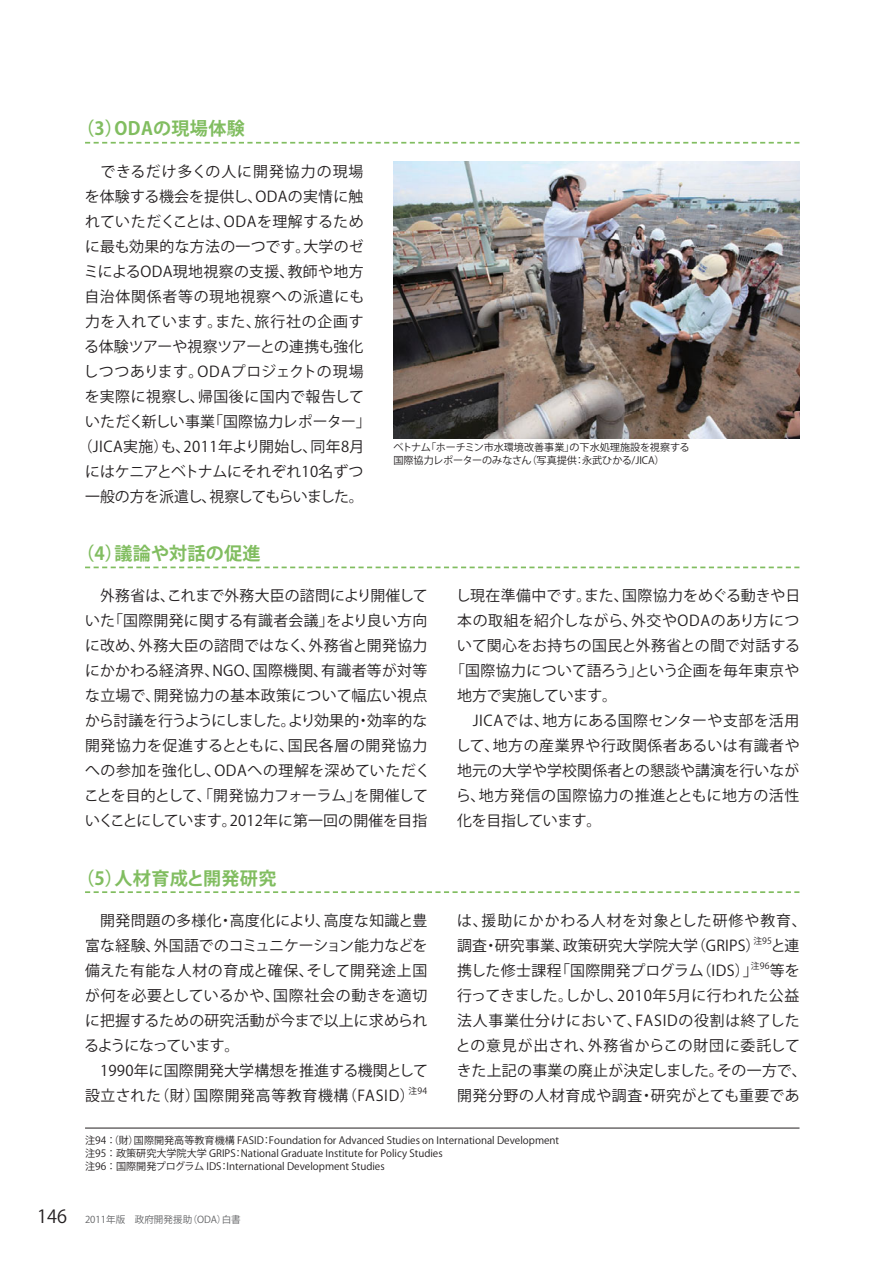
<style>
.page{position:relative;width:893px;height:1263px;background:#fff}
.page>*{position:absolute;margin:0;border:0;box-sizing:border-box;transform-origin:0 0}
.t1{font:18px "Koz Go Pro Bold 90 msp RKSJ H";letter-spacing:.02em;color:#81bd60}
.t2{font:14.85px/25px "Koz Go Pro Regular 90 msp RKSJ H";letter-spacing:.02em;color:#231f20}
.t3{font:14.85px "Koz Go Pro Regular 90 msp RKSJ H";letter-spacing:.04em;color:#231f20}
.t4{font:14.85px "Koz Go Pro Regular 90 msp RKSJ H";letter-spacing:.045em;color:#231f20}
.t5{font:14.85px "Koz Go Pro Regular 90 msp RKSJ H";letter-spacing:-.03em;color:#231f20}
.t6{font:10.05px/12.8px "Koz Go Pro Regular 90 msp RKSJ H";color:#231f20}
.t7{font:9.6px "Koz Go Pro Regular 90 msp RKSJ H";color:#636466}
.t8{font:8.7px "Koz Go Pro Regular 90 msp RKSJ H";letter-spacing:.03em;color:#231f20}
.s1{font-size:18px;color:#231f20}
</style>
<div class="page">
<svg style="left:85px;top:142px;width:714px;height:2px"></svg>
<svg style="left:85px;top:891px;width:714px;height:2px"></svg>
<hr style="left:85px;top:1128px;width:714px;height:1px;background:#231f20">
<svg style="left:85px;top:567px;width:714px;height:1px"></svg>
<img style="left:393px;top:162px;width:406px;height:276px">
<p class="t1" style="left:76px;top:122px;width:170px">（3）ODAの現場体験</p>
<p class="t2" style="left:78px;top:161px;width:294px;text-align:center">　できるだけ多くの人に開発協力の現場を体験する機会を提供し、ODAの実情に触れていただくことは、ODAを理解するために最も効果的な方法の一つです。大学のゼミによるODA現地視察の支援、教師や地方自治体関係者等の現地視察への派遣にも力を入れています。また、旅行社の企画する体験ツアーや視察ツアーとの連携も強化しつつあります。ODAプロジェクトの現場を実際に視察し、帰国後に国内で報告していただく新しい事業「国際協力レポーター」（JICA実施）も、2011年より開始し、同年8月にはケニアとベトナムにそれぞれ10名ずつ一般の方を派遣し、視察してもらいました。</p>
<p class="t1" style="left:76px;top:547px;width:186px">（4）議論や対話の促進</p>
<p class="t6" style="left:393px;top:442px;width:298px">ベトナム「ホーチミン市水環境改善事業」の下水処理施設を視察する国際協力レポーターのみなさん（写真提供：永武ひかる/JICA）</p>
<p class="t2" style="left:84px;top:585px;width:348px">　外務省は、これまで外務大臣の諮問により開催していた「国際開発に関する有識者会議」をより良い方向に改め、外務大臣の諮問ではなく、外務省と開発協力にかかわる経済界、NGO、国際機関、有識者等が対等な立場で、開発協力の基本政策について幅広い視点から討議を行うようにしました。より効果的・効率的な開発協力を促進するとともに、国民各層の開発協力への参加を強化し、ODAへの理解を深めていただくことを目的として、「開発協力フォーラム」を開催していくことにしています。2012年に第一回の開催を目指</p>
<p class="t2" style="left:456px;top:585px;width:346px">し現在準備中です。また、国際協力をめぐる動きや日</p>
<p class="t3" style="left:457px;top:615px;width:344px">本の取組を紹介しながら、外交やODAのあり方につ</p>
<p class="t2" style="left:457px;top:635px;width:344px">いて関心をお持ちの国民と外務省との間で対話する</p>
<p class="t2" style="left:450px;top:660px;width:351px">「国際協力について語ろう」という企画を毎年東京や</p>
<p class="t5" style="left:457px;top:690px;width:161px">地方で実施しています。</p>
<p class="t2" style="left:457px;top:710px;width:344px">　JICAでは、地方にある国際センターや支部を活用</p>
<p class="t3" style="left:456px;top:740px;width:345px">して、地方の産業界や行政関係者あるいは有識者や</p>
<p class="t2" style="left:457px;top:760px;width:344px">地元の大学や学校関係者との懇談や講演を行いなが</p>
<p class="t4" style="left:456px;top:790px;width:345px">ら、地方発信の国際協力の推進とともに地方の活性</p>
<p class="t5" style="left:457px;top:815px;width:146px">化を目指しています。</p>
<p class="t1" style="left:76px;top:871px;width:202px">（5）人材育成と開発研究</p>
<p class="t2" style="left:84px;top:910px;width:345px">　開発問題の多様化・高度化により、高度な知識と豊富な経験、外国語でのコミュニケーション能力などを備えた有能な人材の育成と確保、そして開発途上国が何を必要としているかや、国際社会の動きを適切に把握するための研究活動が今まで以上に求められるようになっています。<br>　1990年に国際開発大学構想を推進する機関として設立された（財）国際開発高等教育機構（FASID）</p>
<p class="t8" style="left:408px;top:1087px;width:21px">注94</p>
<p class="t2" style="left:457px;top:910px;width:351px">は、援助にかかわる人材を対象とした研修や教育、調査・研究事業、政策研究大学院大学（GRIPS）</p>
<p class="t8" style="left:753px;top:937px;width:20px">注95</p>
<p class="t2" style="left:771px;top:935px;width:30px">と連</p>
<p class="t2" style="left:457px;top:960px;width:302px">携した修士課程「国際開発プログラム（IDS）」</p>
<p class="t8" style="left:751px;top:962px;width:20px">注96</p>
<p class="t2" style="left:456px;top:960px;width:352px;text-indent:314px">等を行ってきました。しかし、2010年5月に行われた公益法人事業仕分けにおいて、FASIDの役割は終了したとの意見が出され、外務省からこの財団に委託してきた上記の事業の廃止が決定しました。その一方で、開発分野の人材育成や調査・研究がとても重要であ</p>
<p class="t6" style="left:85px;top:1135px;width:476px">注94 ：（財）国際開発高等教育機構 FASID：Foundation for Advanced Studies on International Development注95 ： 政策研究大学院大学 GRIPS：National Graduate Institute for Policy Studies<br>注96 ： 国際開発プログラム IDS：International Development Studies</p>
<p class="t7" style="left:37px;top:1216px;width:205px"><span class="s1">146</span> 2011年版　政府開発援助（ODA）白書</p>
</div>
